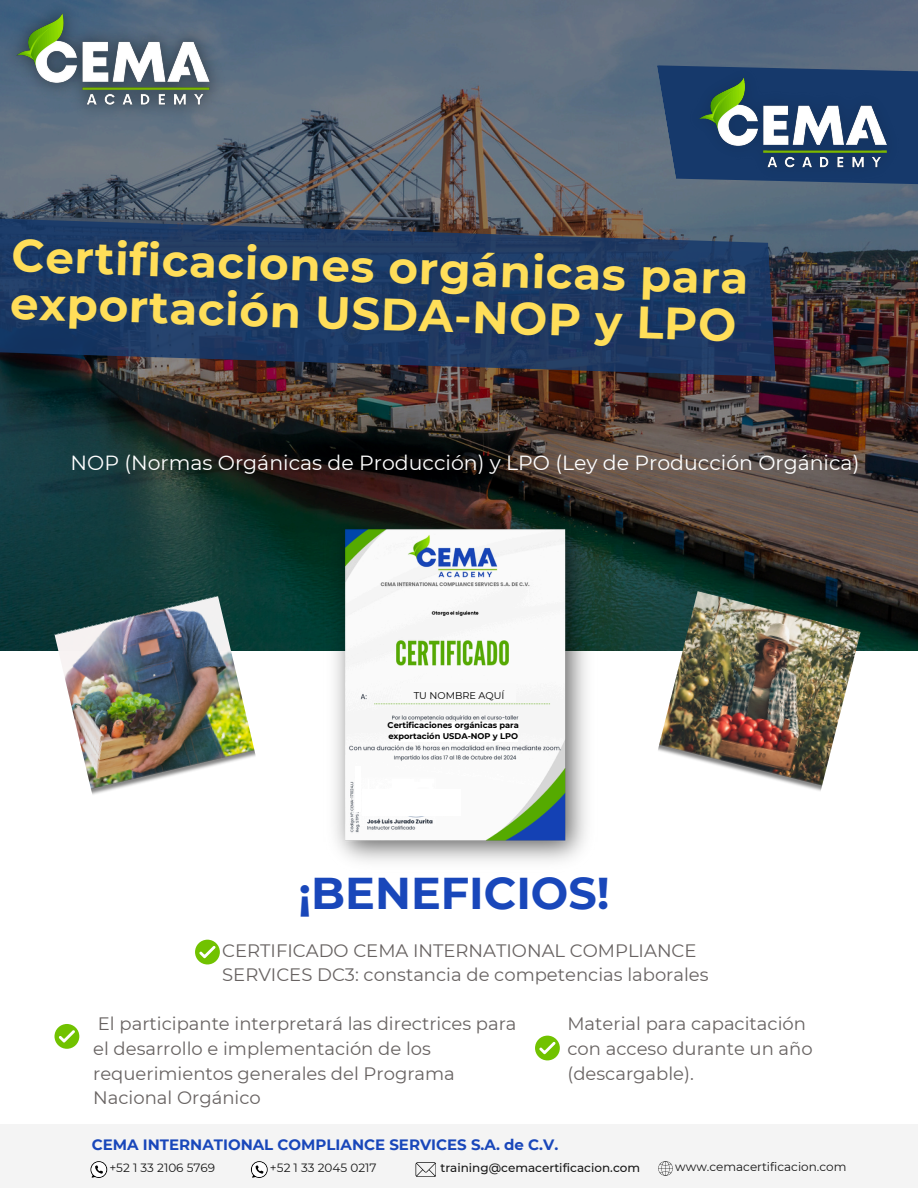
<style>
.page{position:relative;width:918px;height:1188px;background:#fff}
.page>*{position:absolute;margin:0;border:0;box-sizing:border-box;transform-origin:0 0}
.t1{font:700 45.15px/47.4px "Montserrat";color:#ffde59}
.t2{font:700 44.4px "Montserrat";color:#1947ba}
.t3{font:20.4px "Montserrat";color:#fff}
.t4{font:18px/24.8px "Montserrat";color:#686362}
.t5{font:700 15px "Montserrat";color:#1947ba}
.t6{font:12px "Montserrat";color:#171717}
.t7{font:500 12px "Montserrat";color:#171717}
.t8{font:9.75px "Montserrat";color:#000}
.t9{font:700 8.25px/11.1px "Montserrat";color:#000}
</style>
<div class="page">
<img style="left:0;top:0;width:918px;height:651px">
<svg style="left:0;top:218px;width:776px;height:159px;background:#243a5e"></svg>
<div style="left:0;top:1125px;width:918px;height:63px;background:#f4f4f4"></div>
<svg style="left:90px;top:1161px;width:17px;height:17px"></svg>
<svg style="left:251px;top:1161px;width:17px;height:17px"></svg>
<svg style="left:416px;top:1162px;width:20px;height:15px"></svg>
<svg style="left:658px;top:1161px;width:15px;height:15px"></svg>
<img style="left:55px;top:596px;width:202px;height:199px">
<img style="left:657px;top:591px;width:204px;height:200px">
<img style="left:0;top:0;width:257px;height:126px">
<svg style="left:195px;top:940px;width:25px;height:24px"></svg>
<svg style="left:55px;top:1024px;width:24px;height:25px"></svg>
<svg style="left:535px;top:1036px;width:25px;height:24px"></svg>
<svg style="left:657px;top:65px;width:261px;height:122px;background:#445b78"></svg>
<img style="left:679px;top:70px;width:239px;height:112px">
<img style="left:319px;top:490px;width:283px;height:372px">
<div style="left:402px;top:683px;width:114px;height:19px;background:#f9f9f9"></div>
<div style="left:362px;top:789px;width:99px;height:27px;background:#fff"></div>
<div style="left:355px;top:767px;width:6px;height:45px;background:#fff"></div>
<div style="left:396px;top:722px;width:122px;height:20px;background:#fff"></div>
<h4 class="t1" style="left:13px;top:230px;width:739px;rotate:2deg">Certificaciones orgánicas para exportación USDA-NOP y LPO</h4>
<h1 class="t3" style="left:71px;top:450px;width:790px">NOP (Normas Orgánicas de Producción) y LPO (Ley de Producción Orgánica)</h1>
<p class="t8" style="left:414px;top:690px;width:92px">TU NOMBRE AQUÍ</p>
<h4 class="t9" style="left:388px;top:719px;width:133px">Certificaciones orgánicas para exportación USDA-NOP y LPO</h4>
<p class="t2" style="left:298px;top:866px;width:313px">¡BENEFICIOS!</p>
<p class="t4" style="left:222px;top:938px;width:488px">CERTIFICADO CEMA INTERNATIONAL COMPLIANCE<br>SERVICES DC3: constancia de competencias laborales</p>
<p class="t4" style="left:93px;top:1011px;width:425px">El participante interpretará las directrices para el desarrollo e implementación de los requerimientos generales del Programa Nacional Orgánico</p>
<p class="t4" style="left:567px;top:1011px;width:247px">Material para capacitación con acceso durante un año (descargable).</p>
<p class="t5" style="left:92px;top:1136px;width:468px">CEMA INTERNATIONAL COMPLIANCE SERVICES S.A. de C.V.</p>
<p class="t6" style="left:109px;top:1160px;width:107px">+52 1 33 2106 5769</p>
<p class="t6" style="left:270px;top:1160px;width:108px">+52 1 33 2045 0217</p>
<h3 class="t7" style="left:440px;top:1160px;width:201px">training@cemacertificacion.com</h3>
<h2 class="t6" style="left:675px;top:1160px;width:173px">www.cemacertificacion.com</h2>
</div>
